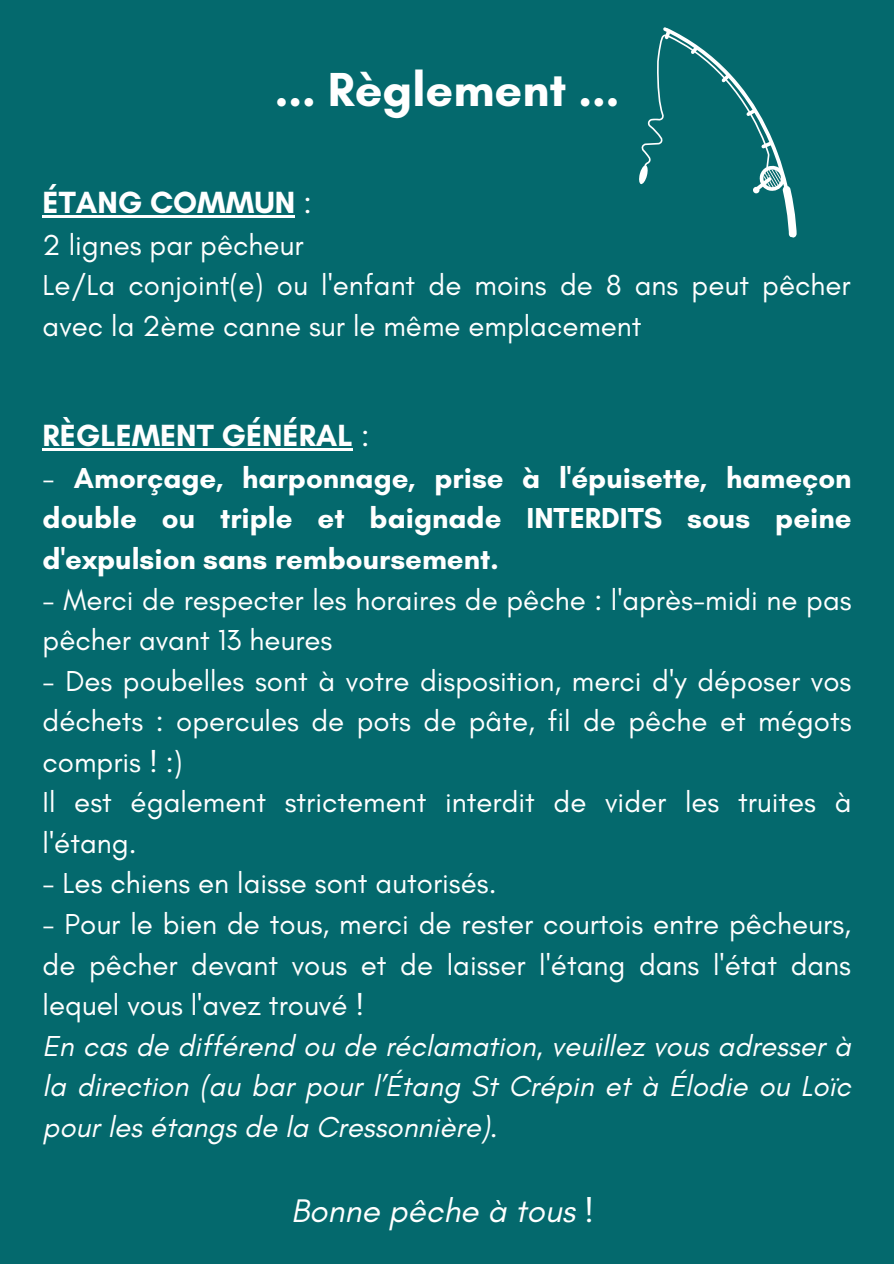
<style>
.page{position:relative;width:894px;height:1264px;background:#fff}
.page>*{position:absolute;margin:0;border:0;box-sizing:border-box;transform-origin:0 0}
.t1{font:700 48.6px "Glacial Indifference";color:#fff}
.t2{font:italic 33.3px "Glacial Indifference";color:#fff}
.t3{font:700 31.2px "Glacial Indifference";color:#fff}
.t4{font:29.4px/40.5px "Glacial Indifference";color:#fff}
.t5{font:italic 29.4px/40.5px "Glacial Indifference";color:#fff}
.t6{font:700 29.4px/40.5px "Glacial Indifference";color:#fff;text-align:justify}
.s1{font-weight:400}
.s2{font-style:normal}
</style>
<div class="page">
<div style="left:0;top:0;width:893px;height:1263px;background:#04696d"></div>
<hr style="left:43px;top:215px;width:252px;height:2px;background:#fff">
<hr style="left:43px;top:448px;width:309px;height:2px;background:#fff">
<svg style="left:639px;top:27px;width:158px;height:211px"></svg>
<svg style="left:763px;top:169px;width:19px;height:18px"></svg>
<p class="t1" style="left:275px;top:60px;width:346px">... Règlement ...</p>
<p class="t3" style="left:43px;top:183px;width:271px">ÉTANG COMMUN <span class="s1">:</span></p>
<p class="t4" style="left:43px;top:224px;width:809px">2 lignes par pêcheur<br>Le/La conjoint(e) ou l'enfant de moins de 8 ans peut pêcher avec la 2ème canne sur le même emplacement</p>
<p class="t3" style="left:43px;top:416px;width:328px">RÈGLEMENT GÉNÉRAL <span class="s1">:</span></p>
<p class="t6" style="left:43px;top:457px;width:810px"><span class="s1">-</span> Amorçage, harponnage, prise à l'épuisette, hameçon double ou triple et baignade INTERDITS sous peine d'expulsion sans remboursement.</p>
<p class="t4" style="left:43px;top:579px;width:810px">- Merci de respecter les horaires de pêche : l'après-midi ne pas pêcher avant 13 heures</p>
<p class="t4" style="left:43px;top:660px;width:810px">- Des poubelles sont à votre disposition, merci d'y déposer vos déchets : opercules de pots de pâte, fil de pêche et mégots compris ! :)<br>Il est également strictement interdit de vider les truites à l'étang.</p>
<p class="t4" style="left:43px;top:862px;width:455px">- Les chiens en laisse sont autorisés.</p>
<p class="t5" style="left:43px;top:903px;width:809px"><span class="s2">- Pour le bien de tous, merci de rester courtois entre pêcheurs, de pêcher devant vous et de laisser l'étang dans l'état dans lequel vous l'avez trouvé !<br></span>En cas de différend ou de réclamation, veuillez vous adresser à la direction (au bar pour l’Étang St Crépin et à Élodie ou Loïc pour les étangs de la Cressonnière).</p>
<p class="t2" style="left:291px;top:1190px;width:304px">Bonne pêche à tous !</p>
</div>
